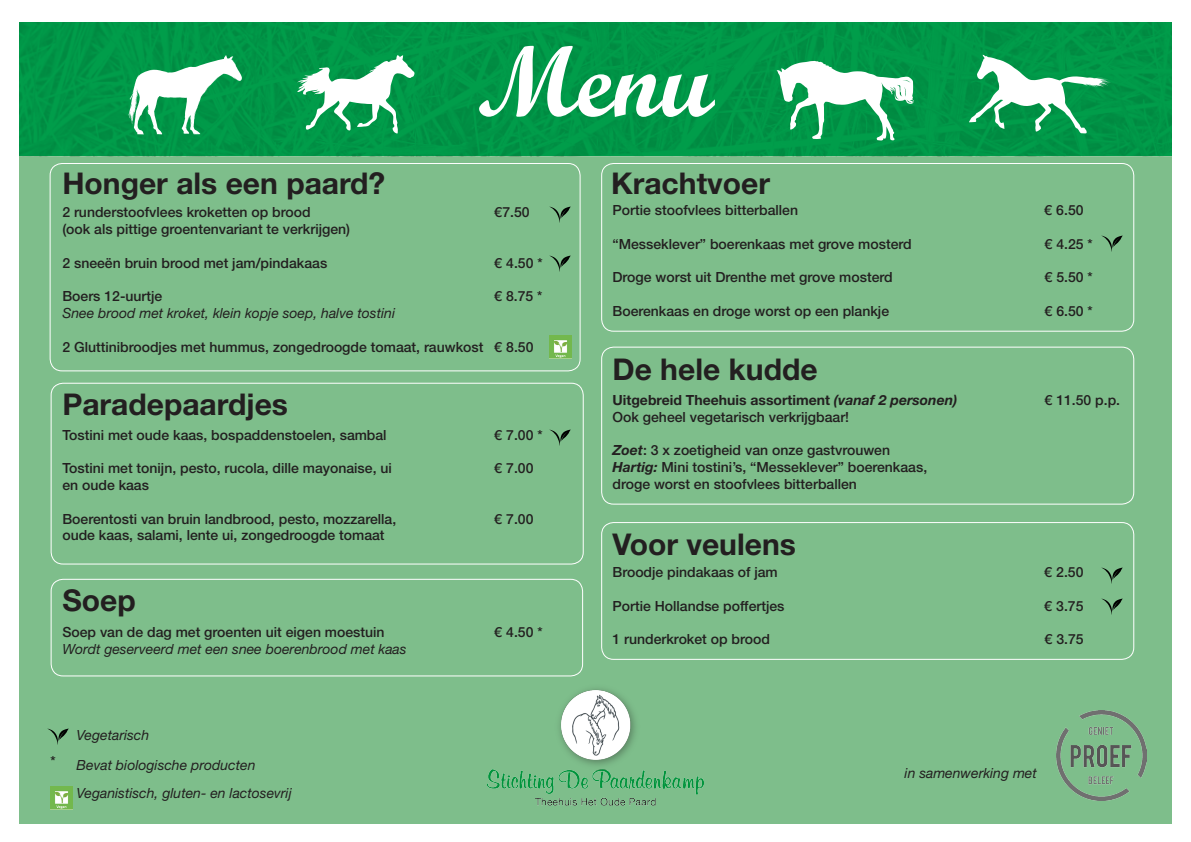
<style>
.page{position:relative;width:1191px;height:842px;background:#fff}
.page>*{position:absolute;margin:0;border:0;box-sizing:border-box;transform-origin:0 0}
.t1{font:100px "Script MT Bold";color:#fff}
.t2{font:700 30px "Helvetica Neue LT Std";color:#231f20}
.t3{font:500 14px/16.8px "Helvetica Neue LT Std";color:#231f20}
.t4{font:italic 14px "Helvetica Neue LT Std";color:#231f20}
.t5{font:700 14px "Helvetica Neue LT Std";color:#231f20}
.s1{font-style:italic}
.s2{font-weight:700;font-style:italic}
</style>
<div class="page">
<div style="left:19px;top:156px;width:1152px;height:667px;background:#7ebe8b"></div>
<div style="left:19px;top:23px;width:1152px;height:133px;background:#009647"></div>
<svg style="left:128px;top:55px;width:114px;height:79px"></svg>
<svg style="left:297px;top:55px;width:118px;height:79px"></svg>
<svg style="left:776px;top:61px;width:138px;height:80px"></svg>
<svg style="left:969px;top:55px;width:142px;height:79px"></svg>
<div style="left:50px;top:163px;width:530px;height:208px;border:1px solid #fff;border-radius:12px"></div>
<div style="left:51px;top:383px;width:533px;height:181px;border:1px solid #fff;border-radius:12px"></div>
<div style="left:51px;top:579px;width:532px;height:97px;border:1px solid #fff;border-radius:12px"></div>
<div style="left:601px;top:163px;width:533px;height:169px;border:1px solid #fff;border-radius:12px"></div>
<div style="left:601px;top:347px;width:533px;height:158px;border:1px solid #fff;border-radius:12px"></div>
<div style="left:601px;top:522px;width:533px;height:138px;border:1px solid #fff;border-radius:12px"></div>
<img style="left:549px;top:206px;width:22px;height:17px">
<img style="left:1101px;top:598px;width:22px;height:17px">
<img style="left:1101px;top:567px;width:21px;height:17px">
<img style="left:1101px;top:235px;width:22px;height:17px">
<img style="left:549px;top:429px;width:22px;height:17px">
<img style="left:47px;top:728px;width:22px;height:17px">
<img style="left:549px;top:255px;width:22px;height:17px">
<img style="left:488px;top:688px;width:215px;height:118px">
<img style="left:1056px;top:710px;width:90px;height:91px">
<img style="left:549px;top:335px;width:22px;height:23px">
<img style="left:51px;top:786px;width:21px;height:23px">
<p class="t1" style="left:477px;top:21px;width:238px">Menu</p>
<p class="t2" style="left:62px;top:165px;width:324px">Honger als een paard?</p>
<p class="t3" style="left:62px;top:204px;width:250px">2 runderstoofvlees kroketten op brood</p>
<p class="t3" style="left:494px;top:204px;width:37px">€7.50</p>
<p class="t3" style="left:62px;top:220px;width:289px">(ook als pittige groentenvariant te verkrijgen)</p>
<p class="t3" style="left:62px;top:254px;width:266px">2 sneeën bruin brood met jam/pindakaas</p>
<p class="t3" style="left:494px;top:254px;width:49px">€ 4.50 *</p>
<p class="t3" style="left:62px;top:288px;width:101px">Boers 12-uurtje</p>
<p class="t3" style="left:494px;top:288px;width:49px">€ 8.75 *</p>
<p class="t4" style="left:62px;top:304px;width:334px">Snee brood met kroket, klein kopje soep, halve tostini</p>
<p class="t3" style="left:62px;top:338px;width:472px">2 Gluttinibroodjes met hummus, zongedroogde tomaat, rauwkost € 8.50</p>
<p class="t2" style="left:62px;top:385px;width:227px">Paradepaardjes</p>
<p class="t3" style="left:62px;top:426px;width:326px">Tostini met oude kaas, bospaddenstoelen, sambal</p>
<p class="t3" style="left:494px;top:426px;width:49px">€ 7.00 *</p>
<p class="t3" style="left:62px;top:460px;width:331px">Tostini met tonijn, pesto, rucola, dille mayonaise, ui</p>
<p class="t3" style="left:494px;top:460px;width:40px">€ 7.00</p>
<p class="t3" style="left:62px;top:476px;width:88px">en oude kaas</p>
<p class="t3" style="left:62px;top:510px;width:335px">Boerentosti van bruin landbrood, pesto, mozzarella,</p>
<p class="t3" style="left:494px;top:510px;width:40px">€ 7.00</p>
<p class="t3" style="left:62px;top:527px;width:324px">oude kaas, salami, lente ui, zongedroogde tomaat</p>
<p class="t2" style="left:62px;top:582px;width:75px">Soep</p>
<p class="t3" style="left:62px;top:623px;width:324px">Soep van de dag met groenten uit eigen moestuin</p>
<p class="t3" style="left:494px;top:623px;width:49px">€ 4.50 *</p>
<p class="t4" style="left:62px;top:640px;width:346px">Wordt geserveerd met een snee boerenbrood met kaas</p>
<p class="t3" style="left:51px;top:752px;width:7px">*</p>
<p class="t4" style="left:77px;top:727px;width:74px">Vegetarisch</p>
<p class="t4" style="left:77px;top:756px;width:180px">Bevat biologische producten</p>
<p class="t4" style="left:77px;top:784px;width:217px">Veganistisch, gluten- en lactosevrij</p>
<p class="t2" style="left:611px;top:165px;width:160px">Krachtvoer</p>
<p class="t3" style="left:612px;top:201px;width:187px">Portie stoofvlees bitterballen</p>
<p class="t3" style="left:1044px;top:201px;width:40px">€ 6.50</p>
<p class="t3" style="left:612px;top:235px;width:301px">“Messeklever” boerenkaas met grove mosterd</p>
<p class="t3" style="left:1044px;top:235px;width:49px">€ 4.25 *</p>
<p class="t3" style="left:612px;top:269px;width:282px">Droge worst uit Drenthe met grove mosterd</p>
<p class="t3" style="left:1044px;top:269px;width:49px">€ 5.50 *</p>
<p class="t3" style="left:612px;top:302px;width:278px">Boerenkaas en droge worst op een plankje</p>
<p class="t3" style="left:1044px;top:302px;width:49px">€ 6.50 *</p>
<p class="t2" style="left:612px;top:351px;width:206px">De hele kudde</p>
<p class="t5" style="left:612px;top:391px;width:346px">Uitgebreid Theehuis assortiment <span class="s1">(vanaf 2 personen)</span></p>
<p class="t3" style="left:1044px;top:391px;width:77px">€ 11.50 p.p.</p>
<p class="t3" style="left:612px;top:408px;width:238px">Ook geheel vegetarisch verkrijgbaar!</p>
<p class="t3" style="left:612px;top:442px;width:316px"><span class="s2">Zoet</span>: 3 x zoetigheid van onze gastvrouwen<br><span class="s2">Hartig:</span> Mini tostini’s, “Messeklever” boerenkaas, droge worst en stoofvlees bitterballen</p>
<p class="t2" style="left:612px;top:526px;width:185px">Voor veulens</p>
<p class="t3" style="left:612px;top:564px;width:167px">Broodje pindakaas of jam</p>
<p class="t3" style="left:1044px;top:564px;width:40px">€ 2.50</p>
<p class="t3" style="left:612px;top:597px;width:173px">Portie Hollandse poffertjes</p>
<p class="t3" style="left:1044px;top:597px;width:40px">€ 3.75</p>
<p class="t3" style="left:612px;top:631px;width:159px">1 runderkroket op brood</p>
<p class="t3" style="left:1044px;top:631px;width:40px">€ 3.75</p>
<p class="t4" style="left:904px;top:764px;width:134px">in samenwerking met</p>
</div>
